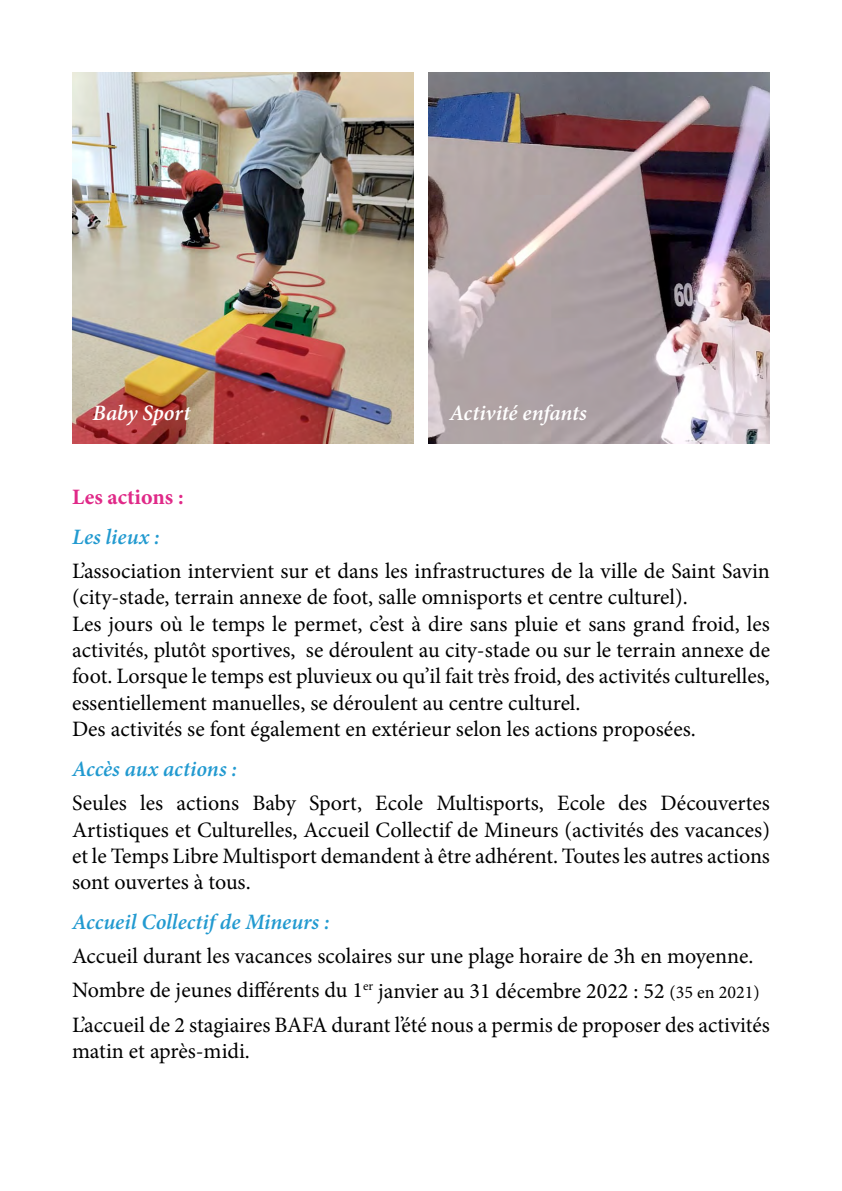
<style>
.page{position:relative;width:842px;height:1191px;background:#fff}
.page>*{position:absolute;margin:0;border:0;box-sizing:border-box;transform-origin:0 0}
.t1{font:22px/26.4px "Minion Pro";color:#000}
.t2{font:italic 600 22px "Minion Pro";color:#229ad0}
.t3{font:italic 600 22px "Minion Pro";letter-spacing:-.01em;color:#fff}
.t4{font:700 22px "Minion Pro";color:#e02988}
.s1{font-size:18px}
</style>
<div class="page">
<img style="left:429px;top:72px;width:341px;height:372px">
<img style="left:72px;top:72px;width:341px;height:372px">
<p class="t3" style="left:93px;top:397px;width:99px">Baby Sport</p>
<p class="t3" style="left:449px;top:397px;width:139px">Activité enfants</p>
<p class="t4" style="left:72px;top:481px;width:113px">Les actions :</p>
<p class="t2" style="left:72px;top:521px;width:89px">Les lieux :</p>
<p class="t1" style="left:72px;top:557px;width:699px">L’association intervient sur et dans les infrastructures de la ville de Saint Savin (city-stade, terrain annexe de foot, salle omnisports et centre culturel).<br>Les jours où le temps le permet, c’est à dire sans pluie et sans grand froid, les activités, plutôt sportives, se déroulent au city-stade ou sur le terrain annexe de foot. Lorsque le temps est pluvieux ou qu’il fait très froid, des activités culturelles, essentiellement manuelles, se déroulent au centre culturel.<br>Des activités se font également en extérieur selon les actions proposées.</p>
<p class="t2" style="left:72px;top:753px;width:167px">Accès aux actions :</p>
<p class="t1" style="left:72px;top:790px;width:699px;text-align:justify">Seules les actions Baby Sport, Ecole Multisports, Ecole des Découvertes Artistiques et Culturelles, Accueil Collectif de Mineurs (activités des vacances) et le Temps Libre Multisport demandent à être adhérent. Toutes les autres actions sont ouvertes à tous.</p>
<p class="t2" style="left:72px;top:907px;width:259px">Accueil Collectif de Mineurs :</p>
<p class="t1" style="left:72px;top:939px;width:699px;line-height:34px">Accueil durant les vacances scolaires sur une plage horaire de 3h en moyenne.<br>Nombre de jeunes différents du 1<sup>er</sup> janvier au 31 décembre 2022 : 52 <span class="s1">(35 en 2021)<br></span>L’accueil de 2 stagiaires BAFA durant l’été nous a permis de proposer des activités</p>
<p class="t1" style="left:72px;top:1037px;width:179px">matin et après-midi.</p>
</div>
